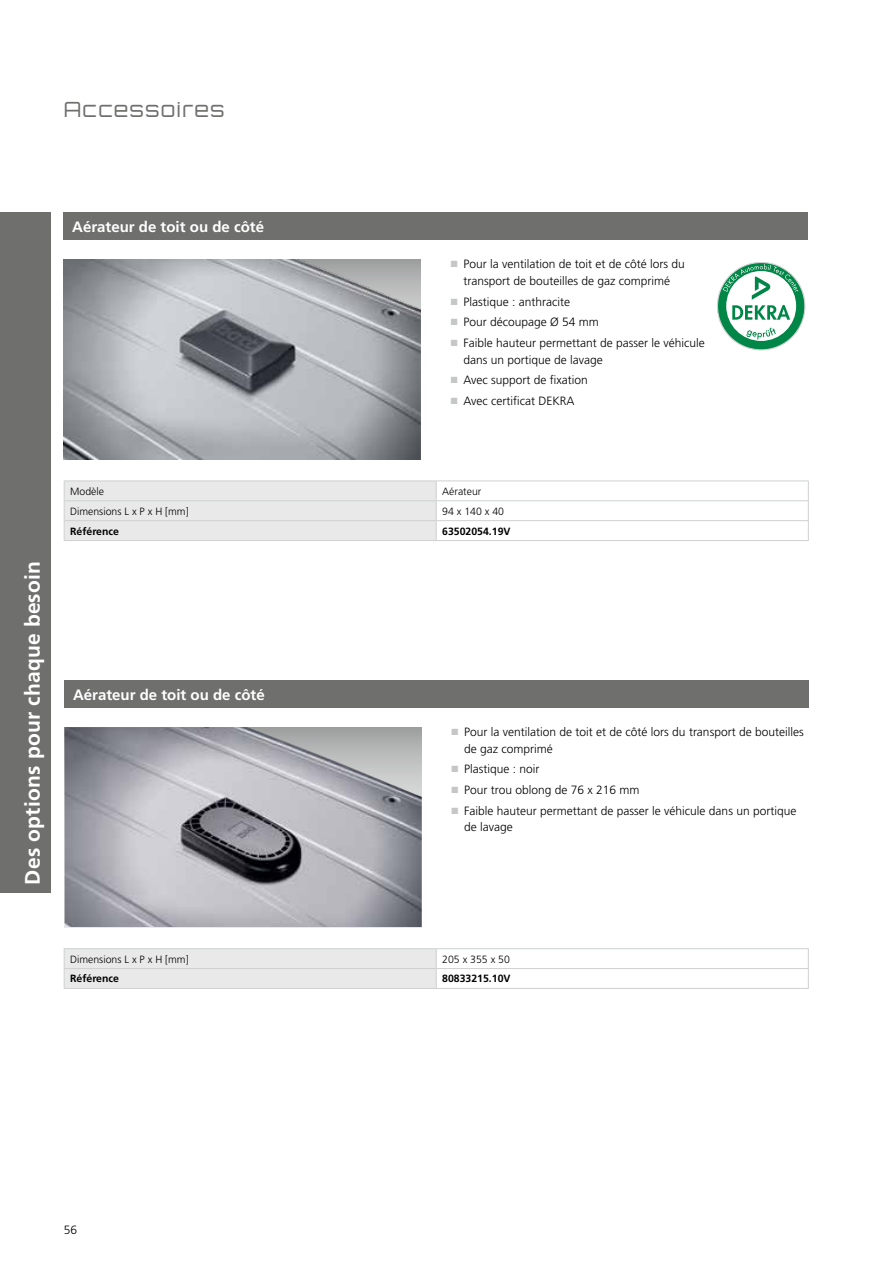
<style>
.page{position:relative;width:893px;height:1263px;background:#fff}
.page>*{position:absolute;margin:0;border:0;box-sizing:border-box;transform-origin:0 0}
.t1{font:700 21px "Frutiger LT Pro";letter-spacing:.01em;color:#fff}
.t2{font:300 21px "Orbitron CE";letter-spacing:.06em;color:#6f6f6e}
.t3{font:700 15px "Frutiger LT Pro";color:#fff}
.t4{font:300 12px/16.5px "Frutiger LT Pro";color:#000}
.t5{font:300 10.5px "Frutiger LT Pro";color:#000}
.t6{font:700 10.5px "Frutiger LT Pro";color:#000}
.s1{color:#c5c6c6}
</style>
<div class="page">
<img style="left:64px;top:259px;width:357px;height:200px">
<svg style="left:717px;top:262px;width:88px;height:88px"></svg>
<div style="left:726px;top:271px;width:70px;height:70px;background:#fff;border-radius:50%"></div>
<svg style="left:723px;top:264px;width:75px;height:56px"></svg>
<svg style="left:746px;top:328px;width:30px;height:11px"></svg>
<img style="left:65px;top:727px;width:357px;height:200px">
<div style="left:0;top:213px;width:51px;height:680px;background:#6f6f6e"></div>
<div style="left:64px;top:213px;width:744px;height:27px;background:#6f6f6e"></div>
<hr style="left:64px;top:480px;width:372px;height:1px;background:#cfd0d0">
<hr style="left:436px;top:480px;width:373px;height:1px;background:#cfd0d0">
<hr style="left:436px;top:500px;width:373px;height:1px;background:#cfd0d0">
<hr style="left:64px;top:540px;width:372px;height:1px;background:#cfd0d0">
<hr style="left:436px;top:520px;width:373px;height:1px;background:#cfd0d0">
<div style="left:64px;top:481px;width:373px;height:59px;background:#e9e9e9"></div>
<svg style="left:808px;top:481px;width:1px;height:59px"></svg>
<hr style="left:436px;top:540px;width:373px;height:1px;background:#cfd0d0">
<div style="left:65px;top:680px;width:744px;height:28px;background:#6f6f6e"></div>
<hr style="left:64px;top:948px;width:372px;height:1px;background:#cfd0d0">
<hr style="left:436px;top:948px;width:373px;height:1px;background:#cfd0d0">
<hr style="left:64px;top:988px;width:372px;height:1px;background:#cfd0d0">
<hr style="left:436px;top:968px;width:373px;height:1px;background:#cfd0d0">
<div style="left:64px;top:949px;width:373px;height:39px;background:#e9e9e9"></div>
<svg style="left:808px;top:949px;width:1px;height:39px"></svg>
<hr style="left:436px;top:988px;width:373px;height:1px;background:#cfd0d0">
<h1 class="t2" style="left:64px;top:97px;width:162px">Accessoires</h1>
<p class="t3" style="left:72px;top:218px;width:193px">Aérateur de toit ou de côté</p>
<p class="t4" style="left:451px;top:256px;width:236px;text-align:center"><span class="s1">■</span> Pour la ventilation de toit et de côté lors du transport de bouteilles de gaz comprimé</p>
<p class="t4" style="left:451px;top:293px;width:121px"><span class="s1">■</span> Plastique : anthracite</p>
<p class="t4" style="left:451px;top:314px;width:150px"><span class="s1">■</span> Pour découpage Ø 54 mm</p>
<p class="t4" style="left:463px;top:335px;width:243px;text-indent:-13px"><span class="s1">■</span> Faible hauteur permettant de passer le véhicule dans un portique de lavage</p>
<p class="t4" style="left:451px;top:372px;width:139px"><span class="s1">■</span> Avec support de fixation</p>
<p class="t4" style="left:451px;top:393px;width:125px"><span class="s1">■</span> Avec certificat DEKRA</p>
<h1 class="t1" style="left:20px;top:884px;width:325px;rotate:-90deg">Des options pour chaque besoin</h1>
<p class="t5" style="left:70px;top:485px;width:35px">Modèle</p>
<p class="t5" style="left:442px;top:485px;width:41px">Aérateur</p>
<p class="t5" style="left:70px;top:505px;width:120px">Dimensions L x P x H [mm]</p>
<p class="t5" style="left:442px;top:505px;width:63px">94 x 140 x 40</p>
<p class="t6" style="left:70px;top:525px;width:50px">Référence</p>
<p class="t6" style="left:442px;top:525px;width:70px">63502054.19V</p>
<p class="t3" style="left:73px;top:686px;width:193px">Aérateur de toit ou de côté</p>
<p class="t4" style="left:464px;top:724px;width:341px;text-indent:-13px"><span class="s1">■</span> Pour la ventilation de toit et de côté lors du transport de bouteilles de gaz comprimé</p>
<p class="t4" style="left:451px;top:761px;width:90px"><span class="s1">■</span> Plastique : noir</p>
<p class="t4" style="left:451px;top:782px;width:189px"><span class="s1">■</span> Pour trou oblong de 76 x 216 mm</p>
<p class="t4" style="left:464px;top:803px;width:334px;text-indent:-13px"><span class="s1">■</span> Faible hauteur permettant de passer le véhicule dans un portique de lavage</p>
<p class="t5" style="left:70px;top:953px;width:120px">Dimensions L x P x H [mm]</p>
<p class="t5" style="left:442px;top:953px;width:69px">205 x 355 x 50</p>
<p class="t6" style="left:70px;top:972px;width:50px">Référence</p>
<p class="t6" style="left:442px;top:972px;width:70px">80833215.10V</p>
<p class="t4" style="left:64px;top:1221px;width:15px">56</p>
</div>
